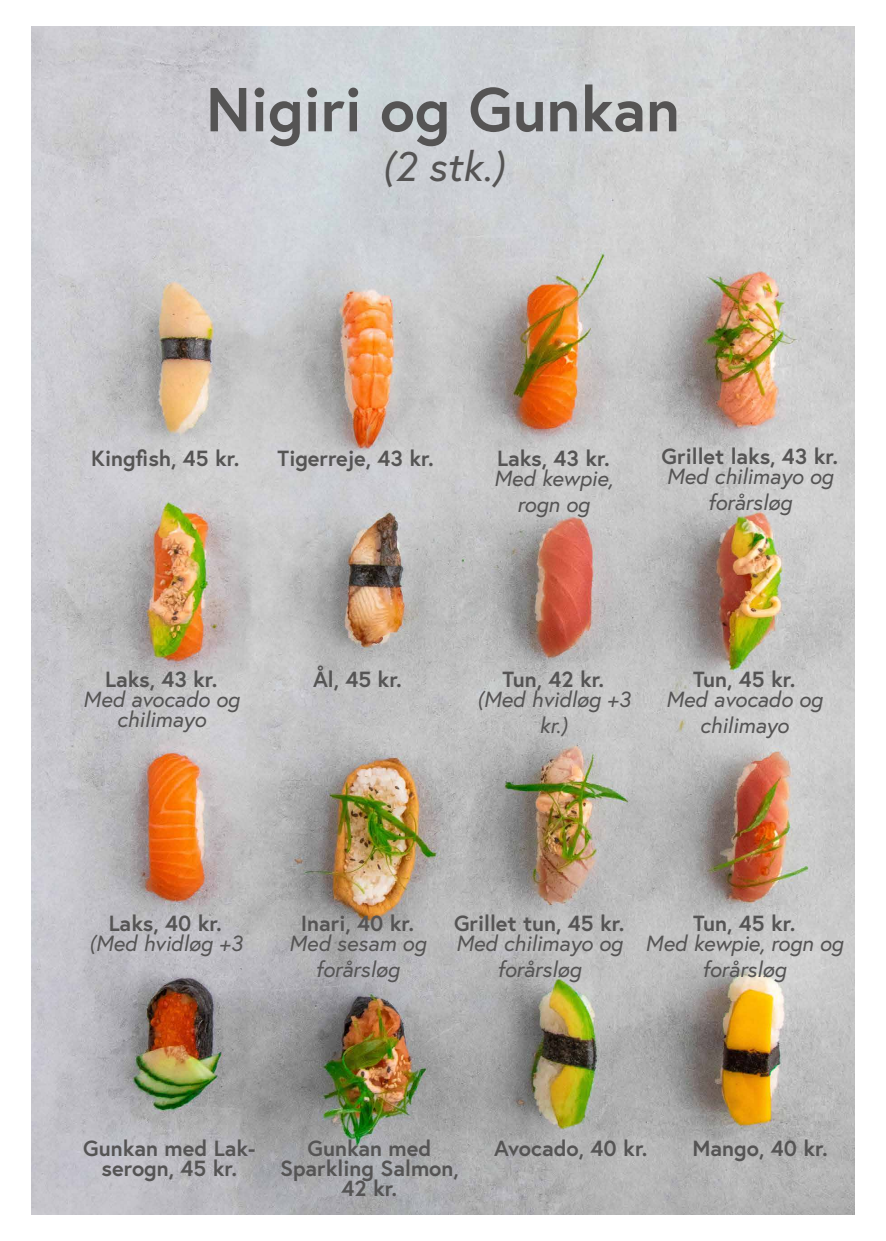
<style>
.page{position:relative;width:886px;height:1241px;background:#fff}
.page>*{position:absolute;margin:0;border:0;box-sizing:border-box;transform-origin:0 0}
.t1{font:700 61.88px "Europa";color:#555454}
.t2{font:italic 41.25px "Europa";color:#555454}
.t3{font:700 21.88px/20px "Europa";color:#555454;text-align:center}
.t4{font:italic 21.88px/26.2px "Europa";color:#555454;text-align:center}
</style>
<div class="page">
<img style="left:31px;top:27px;width:824px;height:1187px">
<h1 class="t1" style="left:206px;top:67px;width:476px">Nigiri og Gunkan</h1>
<h2 class="t2" style="left:381px;top:140px;width:125px">(2 stk.)</h2>
<p class="t3" style="left:91px;top:447px;width:150px">Kingfish, 45 kr.</p>
<p class="t3" style="left:278px;top:447px;width:158px">Tigerreje, 43 kr.</p>
<p class="t3" style="left:497px;top:447px;width:114px">Laks, 43 kr.</p>
<p class="t4" style="left:494px;top:465px;width:121px">Med kewpie, rogn og</p>
<p class="t3" style="left:662px;top:445px;width:178px">Grillet laks, 43 kr.</p>
<p class="t4" style="left:666px;top:462px;width:168px">Med chilimayo og forårsløg</p>
<p class="t3" style="left:105px;top:668px;width:114px">Laks, 43 kr.</p>
<p class="t4" style="left:83px;top:688px;width:158px;line-height:20px">Med avocado og chilimayo</p>
<p class="t3" style="left:313px;top:668px;width:90px">Ål, 45 kr.</p>
<p class="t3" style="left:502px;top:668px;width:103px">Tun, 42 kr.</p>
<p class="t4" style="left:477px;top:685px;width:155px">(Med hvidløg +3 kr.)</p>
<p class="t3" style="left:693px;top:668px;width:104px">Tun, 45 kr.</p>
<p class="t4" style="left:666px;top:685px;width:158px">Med avocado og chilimayo</p>
<p class="t3" style="left:109px;top:912px;width:115px">Laks, 40 kr.</p>
<p class="t4" style="left:89px;top:929px;width:155px">(Med hvidløg +3</p>
<p class="t3" style="left:301px;top:912px;width:115px">Inari, 40 kr.</p>
<p class="t4" style="left:289px;top:929px;width:139px">Med sesam og forårsløg</p>
<p class="t3" style="left:454px;top:912px;width:172px">Grillet tun, 45 kr.</p>
<p class="t4" style="left:456px;top:929px;width:168px">Med chilimayo og forårsløg</p>
<p class="t3" style="left:693px;top:912px;width:104px">Tun, 45 kr.</p>
<p class="t4" style="left:645px;top:929px;width:199px">Med kewpie, rogn og forårsløg</p>
<p class="t3" style="left:83px;top:1137px;width:174px">Gunkan med Lak&shy;serogn, 45 kr.</p>
<p class="t3" style="left:280px;top:1137px;width:180px">Gunkan med<br>Sparkling Salmon,<br>42 kr.</p>
<p class="t3" style="left:494px;top:1137px;width:155px">Avocado, 40 kr.</p>
<p class="t3" style="left:692px;top:1137px;width:137px">Mango, 40 kr.</p>
</div>
